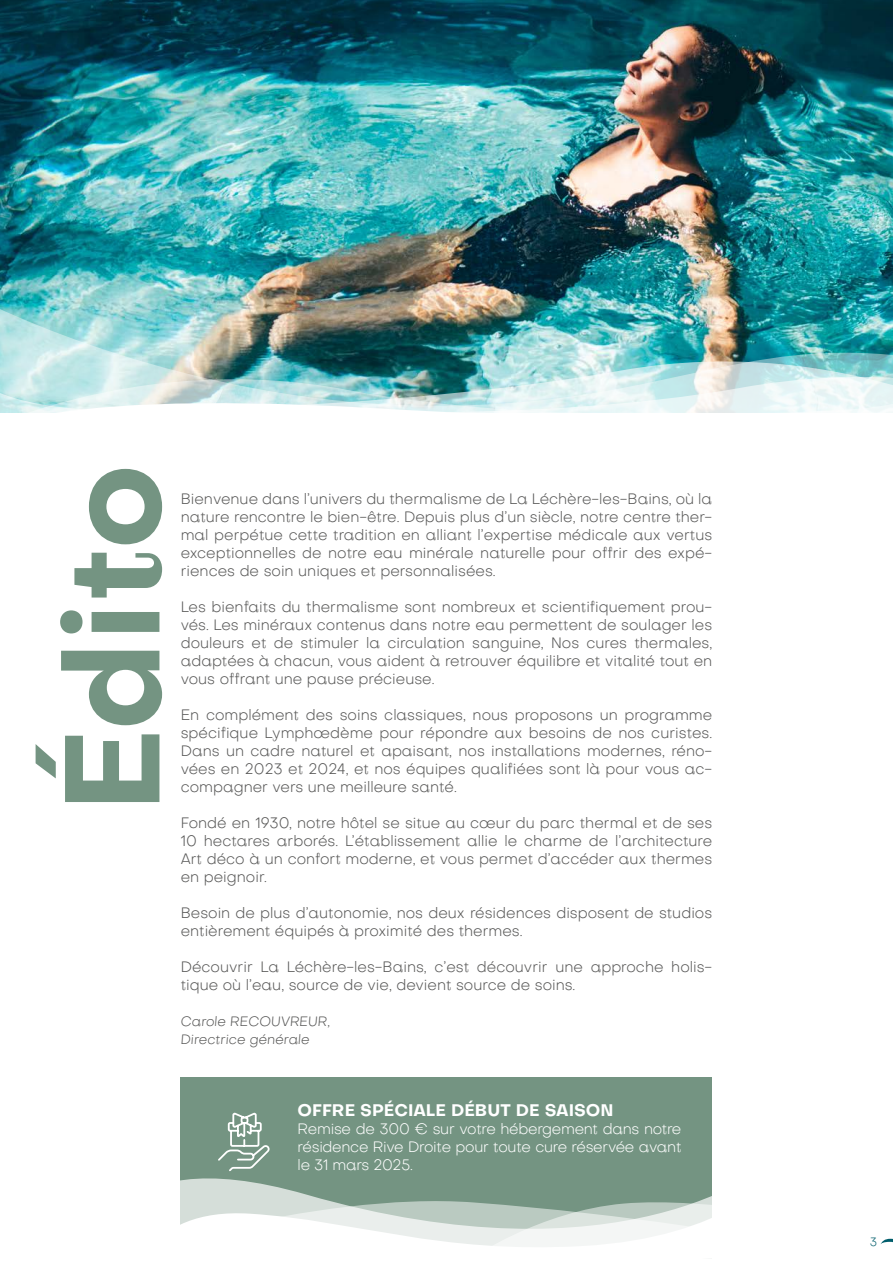
<style>
.page{position:relative;width:893px;height:1263px;background:#fff}
.page>*{position:absolute;margin:0;border:0;box-sizing:border-box;transform-origin:0 0}
.t1{font:700 132.6px "Subjectivity";letter-spacing:-.01em;color:#749482}
.t2{font:700 16.5px "Subjectivity";color:#fff}
.t3{font:300 15px/18px "Subjectivity";color:#565655;text-align:justify}
.t4{font:300 15px/18px "Subjectivity";letter-spacing:-.02em;color:#fff;text-align:justify}
.t5{font:italic 300 13.5px/18px "Subjectivity";color:#565655}
.t6{font:300 12px "Subjectivity";color:#005d6b}
</style>
<div class="page">
<svg style="left:880px;top:1239px;width:13px;height:5px"></svg>
<img style="left:0;top:0;width:893px;height:302px">
<img style="left:0;top:302px;width:893px;height:111px">
<div style="left:181px;top:1077px;width:531px;height:181px;background:#749482"></div>
<svg style="left:180px;top:1173px;width:131px;height:23px;fill:#d5ded9"></svg>
<svg style="left:180px;top:1196px;width:532px;height:62px;background:#dee6e2"></svg>
<svg style="left:218px;top:1112px;width:52px;height:60px"></svg>
<h1 class="t1" style="left:36px;top:813px;width:351px;rotate:-90deg">Édito</h1>
<p class="t3" style="left:181px;top:490px;width:533px">Bienvenue dans l’univers du thermalisme de La Léchère-les-Bains, où la nature rencontre le bien-être. Depuis plus d’un siècle, notre centre ther&shy;mal perpétue cette tradition en alliant l’expertise médicale aux vertus exceptionnelles de notre eau minérale naturelle pour offrir des expé&shy;riences de soin uniques et personnalisées.</p>
<p class="t3" style="left:181px;top:598px;width:533px">Les bienfaits du thermalisme sont nombreux et scientifiquement prou&shy;vés. Les minéraux contenus dans notre eau permettent de soulager les douleurs et de stimuler la circulation sanguine, Nos cures thermales, adaptées à chacun, vous aident à retrouver équilibre et vitalité tout en vous offrant une pause précieuse.</p>
<p class="t3" style="left:181px;top:706px;width:533px">En complément des soins classiques, nous proposons un programme spécifique Lymphœdème pour répondre aux besoins de nos curistes.<br>Dans un cadre naturel et apaisant, nos installations modernes, réno&shy;vées en 2023 et 2024, et nos équipes qualifiées sont là pour vous ac&shy;compagner vers une meilleure santé.</p>
<p class="t3" style="left:181px;top:814px;width:533px">Fondé en 1930, notre hôtel se situe au cœur du parc thermal et de ses 10 hectares arborés. L’établissement allie le charme de l’architecture Art déco à un confort moderne, et vous permet d’accéder aux thermes en peignoir.</p>
<p class="t3" style="left:181px;top:904px;width:533px">Besoin de plus d’autonomie, nos deux résidences disposent de studios entièrement équipés à proximité des thermes.</p>
<p class="t3" style="left:181px;top:958px;width:533px">Découvrir La Léchère-les-Bains, c’est découvrir une approche holis&shy;tique où l’eau, source de vie, devient source de soins.</p>
<p class="t5" style="left:181px;top:1013px;width:151px">Carole RECOUVREUR,<br>Directrice générale</p>
<p class="t2" style="left:298px;top:1101px;width:317px">OFFRE SPÉCIALE DÉBUT DE SAISON</p>
<p class="t4" style="left:298px;top:1120px;width:385px">Remise de 300 € sur votre hébergement dans notre résidence Rive Droite pour toute cure réservée avant le 31 mars 2025.</p>
<p class="t6" style="left:870px;top:1235px;width:9px">3</p>
</div>
